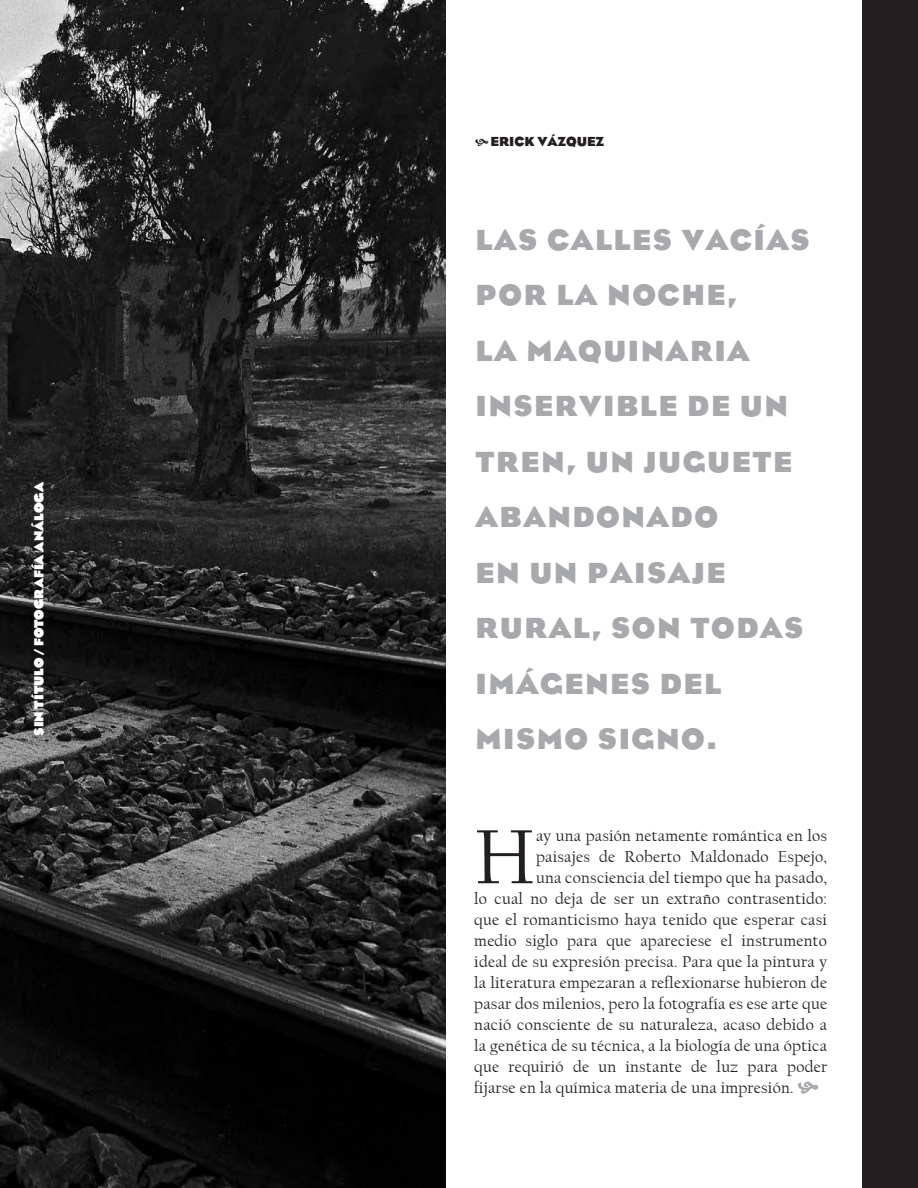
<style>
.page{position:relative;width:918px;height:1188px;background:#fff}
.page>*{position:absolute;margin:0;border:0;box-sizing:border-box;transform-origin:0 0}
.capitular{font:79.8px "Californian FB";color:#231f20}
.balazos{font:700 30px/55.5px "Eagle";letter-spacing:.05em;color:#a8a9ad}
.capitular-2{font:16.5px "Californian FB";letter-spacing:.015em;color:#231f20}
.Cedula{font:900 13.5px "Eagle";color:#fff}
.autores4{font:700 13.5px "Eagle";color:#231f20}
</style>
<div class="page">
<img style="left:0;top:0;width:445px;height:1188px">
<div style="left:862px;top:0;width:56px;height:1188px;background:#231f20"></div>
<svg style="left:798px;top:1082px;width:20px;height:12px"></svg>
<p class="Cedula" style="left:31px;top:736px;width:256px;rotate:-90deg">SIN TÍTULO / FOTOGRAFÍA ANÁLOGA</p>
<p class="autores4" style="left:490px;top:134px;width:115px">ERICK VÁZQUEZ</p>
<p class="balazos" style="left:476px;top:212px;width:336px">LAS CALLES VACÍAS<br>POR LA NOCHE,<br>LA MAQUINARIA<br>INSERVIBLE DE UN<br>TREN, UN JUGUETE<br>ABANDONADO<br>EN UN PAISAJE<br>RURAL, SON TODAS<br>IMÁGENES DEL<br>MISMO SIGNO.</p>
<p class="capitular" style="left:474px;top:813px;width:62px">H</p>
<p class="capitular-2" style="left:536px;top:827px;width:293px">ay una pasión netamente romántica en los</p>
<p class="capitular-2" style="left:536px;top:848px;width:292px">paisajes de Roberto Maldonado Espejo,</p>
<p class="capitular-2" style="left:536px;top:869px;width:292px">una consciencia del tiempo que ha pasado,</p>
<p class="capitular-2" style="left:474px;top:890px;width:354px">lo cual no deja de ser un extraño contrasentido:</p>
<p class="capitular-2" style="left:474px;top:911px;width:354px">que el romanticismo haya tenido que esperar casi</p>
<p class="capitular-2" style="left:474px;top:932px;width:354px">medio siglo para que apareciese el instrumento</p>
<p class="capitular-2" style="left:474px;top:953px;width:354px">ideal de su expresión precisa. Para que la pintura y</p>
<p class="capitular-2" style="left:474px;top:974px;width:354px">la literatura empezaran a reflexionarse hubieron de</p>
<p class="capitular-2" style="left:474px;top:995px;width:354px">pasar dos milenios, pero la fotografía es ese arte que</p>
<p class="capitular-2" style="left:474px;top:1016px;width:354px">nació consciente de su naturaleza, acaso debido a</p>
<p class="capitular-2" style="left:474px;top:1037px;width:354px">la genética de su técnica, a la biología de una óptica</p>
<p class="capitular-2" style="left:474px;top:1058px;width:354px">que requirió de un instante de luz para poder</p>
<p class="capitular-2" style="left:474px;top:1079px;width:321px">fijarse en la química materia de una impresión.</p>
</div>
